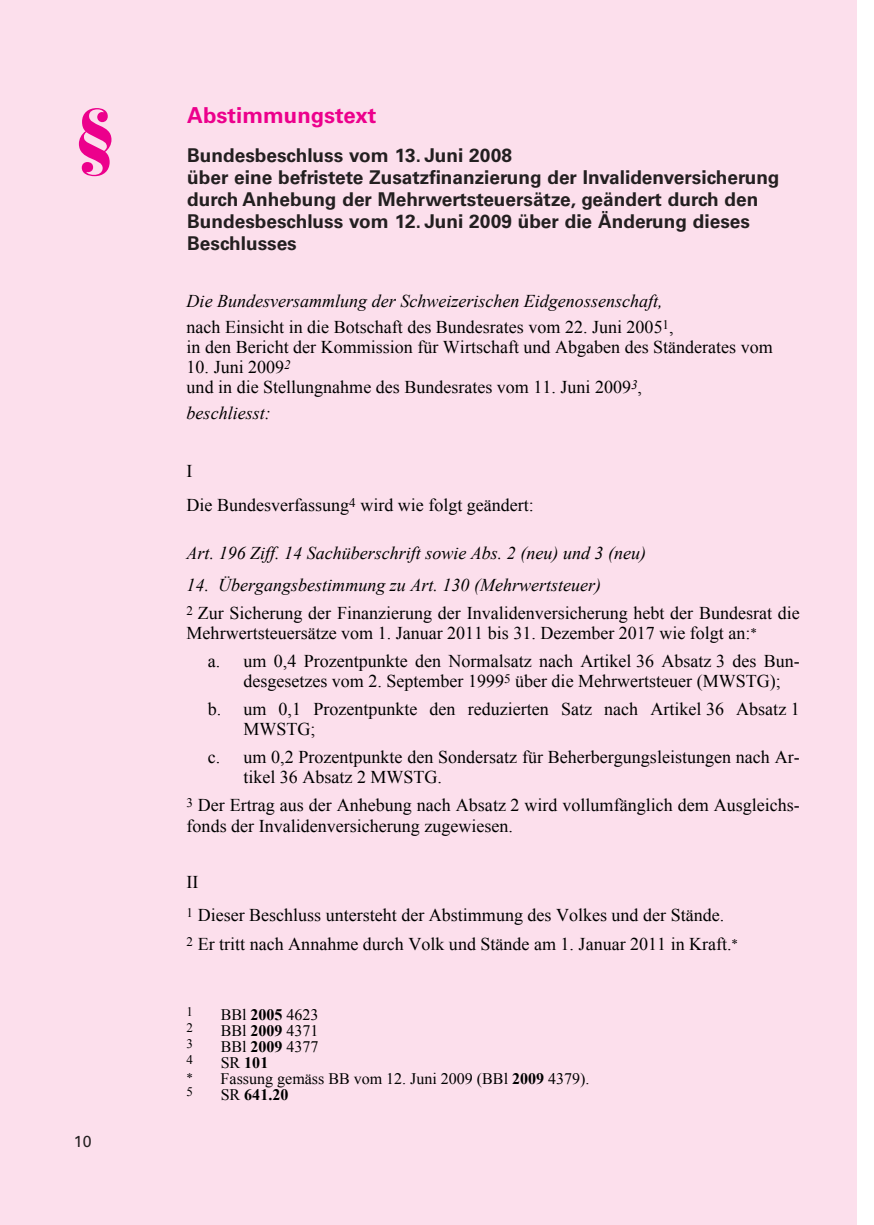
<style>
.page{position:relative;width:874px;height:1225px;background:#fff}
.page>*{position:absolute;margin:0;border:0;box-sizing:border-box;transform-origin:0 0}
.t1{font:900 70px "Bauer Bodoni";color:#ec008c}
.t2{font:700 22px "Univers";color:#ec008c}
.t3{font:700 19px/22px "Univers";color:#231f20}
.t4{font:18px/28px "Times New Roman";color:#000}
.t5{font:italic 18px/26px "Times New Roman";color:#000}
.t6{font:16px "Times New Roman";color:#000}
.t7{font:700 16px "Times New Roman";color:#000}
.t8{font:16px "Univers";color:#231f20}
.t9{font:13px "Times New Roman";color:#000}
.s1{font-style:normal}
.s2{font-style:italic}
.s3{font-weight:700}
.s4{font-weight:400}
</style>
<div class="page">
<div style="left:0;top:0;width:856px;height:1224px;background:#fcdfec"></div>
<h1 class="t1" style="left:74px;top:107px;width:44px">§</h1>
<p class="t8" style="left:74px;top:1136px;width:19px">10</p>
<p class="t2" style="left:187px;top:107px;width:190px">Abstimmungstext</p>
<p class="t3" style="left:187px;top:146px;width:593px">Bundesbeschluss vom 13. Juni 2008<br>über eine befristete Zusatzfinanzierung der Invalidenversicherung durch Anhebung der Mehrwertsteuersätze, geändert durch den Bundesbeschluss vom 12. Juni 2009 über die Änderung dieses Beschlusses</p>
<p class="t5" style="left:186px;top:288px;width:488px">Die Bundesversammlung der Schweizerischen Eidgenossenschaft, <span class="s1">nach Einsicht in die Botschaft des Bundesrates vom 22. Juni 2005</span><sup>1</sup><span class="s1">,</span></p>
<p class="t4" style="left:186px;top:333px;width:587px">in den Bericht der Kommission für Wirtschaft und Abgaben des Ständerates vom</p>
<p class="t4" style="left:186px;top:357px;width:456px;line-height:20px">10. Juni 2009<sup>2<br></sup>und in die Stellungnahme des Bundesrates vom 11. Juni 2009<sup>3</sup>,</p>
<p class="t5" style="left:186px;top:400px;width:86px">beschliesst:</p>
<p class="t4" style="left:186px;top:454px;width:348px;line-height:34px">I<br>Die Bundesverfassung<sup>4</sup> wird wie folgt geändert:</p>
<p class="t5" style="left:186px;top:540px;width:460px">Art. 196 Ziff. 14 Sachüberschrift sowie Abs. 2 (neu) und 3 (neu)</p>
<p class="t4" style="left:186px;top:571px;width:614px"><span class="s2">14. Übergangsbestimmung zu Art. 130 (Mehrwertsteuer)<br></span><sup>2</sup> Zur Sicherung der Finanzierung der Invalidenversicherung hebt der Bundesrat die</p>
<p class="t4" style="left:207px;top:619px;width:593px;text-indent:-21px">Mehrwertsteuersätze vom 1. Januar 2011 bis 31. Dezember 2017 wie folgt an:∗<br>a. um 0,4 Prozentpunkte den Normalsatz nach Artikel 36 Absatz 3 des Bun-</p>
<p class="t4" style="left:207px;top:667px;width:593px;text-indent:36px">desgesetzes vom 2. September 1999<sup>5</sup> über die Mehrwertsteuer (MWSTG);<br>b. um 0,1 Prozentpunkte den reduzierten Satz nach Artikel 36 Absatz 1</p>
<p class="t4" style="left:207px;top:715px;width:593px;text-indent:36px">MWSTG;<br>c. um 0,2 Prozentpunkte den Sondersatz für Beherbergungsleistungen nach Ar-</p>
<p class="t4" style="left:186px;top:763px;width:614px;text-indent:57px">tikel 36 Absatz 2 MWSTG.<br><sup>3</sup> Der Ertrag aus der Anhebung nach Absatz 2 wird vollumfänglich dem Ausgleichs-</p>
<p class="t4" style="left:186px;top:811px;width:327px">fonds der Invalidenversicherung zugewiesen.</p>
<p class="t4" style="left:186px;top:864px;width:539px;line-height:34px">II<br><sup>1</sup> Dieser Beschluss untersteht der Abstimmung des Volkes und der Stände.</p>
<p class="t4" style="left:186px;top:929px;width:552px"><sup>2</sup> Er tritt nach Annahme durch Volk und Stände am 1. Januar 2011 in Kraft.∗</p>
<p class="t9" style="left:186px;top:1004px;width:8px">1</p>
<p class="t6" style="left:220px;top:1005px;width:99px">BBl <span class="s3">2005</span> 4623</p>
<p class="t9" style="left:186px;top:1020px;width:8px">2</p>
<p class="t6" style="left:220px;top:1021px;width:99px">BBl <span class="s3">2009</span> 4371</p>
<p class="t9" style="left:186px;top:1036px;width:8px">3</p>
<p class="t6" style="left:220px;top:1037px;width:99px">BBl <span class="s3">2009</span> 4377</p>
<p class="t9" style="left:186px;top:1052px;width:8px">4</p>
<p class="t7" style="left:220px;top:1053px;width:49px"><span class="s4">SR</span> 101</p>
<p class="t9" style="left:186px;top:1084px;width:8px">5</p>
<p class="t7" style="left:220px;top:1085px;width:69px"><span class="s4">SR</span> 641.20</p>
<p class="t6" style="left:220px;top:1069px;width:370px">Fassung gemäss BB vom 12. Juni 2009 (BBl <span class="s3">2009</span> 4379).</p>
</div>
